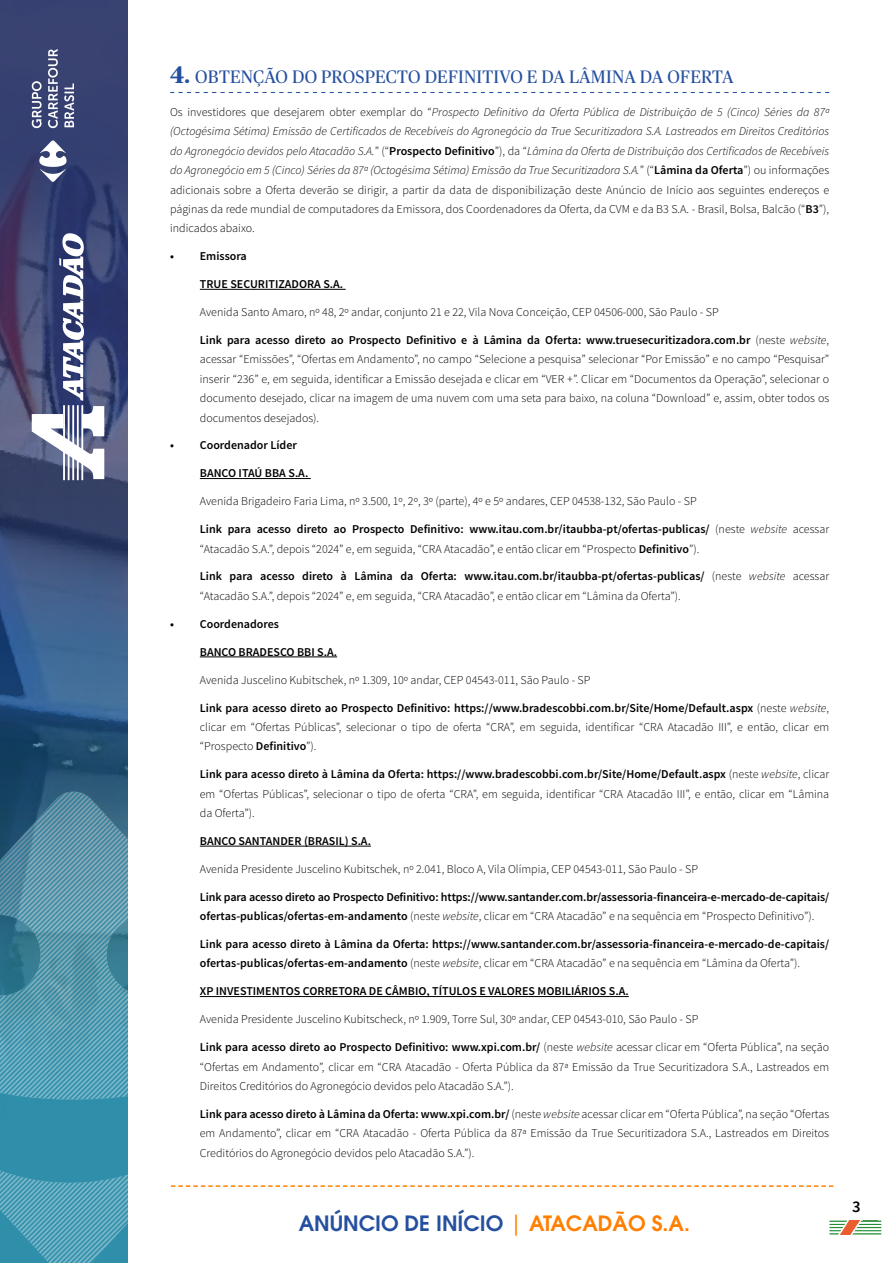
<style>
.page{position:relative;width:893px;height:1263px;background:#fff}
.page>*{position:absolute;margin:0;border:0;box-sizing:border-box;transform-origin:0 0}
.t1{font:600 21px "ITC Avant Garde Pro";color:#254f9f}
.t2{font:18px "Publico";letter-spacing:.015em;color:#254f9f}
.t3{font:300 12px/19.4px "Source Sans Pro";color:#000;text-align:justify}
.t4{font:600 12px/19.4px "Source Sans Pro";color:#000}
.t5{font:italic 300 12px/19.4px "Source Sans Pro";color:#000;text-align:justify}
.s1{font-weight:700;font-size:24px}
.s2{font-style:normal}
.s3{font-weight:600;font-style:normal}
.s4{font-weight:600}
.s5{font-style:italic}
.s6{font-weight:300}
.s7{font-weight:300;font-style:italic}
.s8{font-weight:400;color:#ff7f00}
.s9{color:#ff7f00}
</style>
<div class="page">
<svg style="left:171px;top:1185px;width:662px;height:2px"></svg>
<svg style="left:829px;top:1221px;width:53px;height:14px"></svg>
<img style="left:0;top:0;width:128px;height:792px">
<svg style="left:0;top:792px;width:128px;height:471px;background:#4c93aa"></svg>
<hr style="left:68px;top:405px;width:2px;height:75px;background:#fff">
<hr style="left:72px;top:405px;width:2px;height:75px;background:#fff">
<hr style="left:77px;top:405px;width:2px;height:75px;background:#fff">
<hr style="left:81px;top:405px;width:2px;height:75px;background:#fff">
<hr style="left:63px;top:405px;width:2px;height:75px;background:#fff">
<svg style="left:32px;top:233px;width:72px;height:246px"></svg>
<svg style="left:64px;top:83px;width:10px;height:44px"></svg>
<svg style="left:48px;top:49px;width:10px;height:79px"></svg>
<svg style="left:32px;top:81px;width:10px;height:47px"></svg>
<svg style="left:39px;top:140px;width:28px;height:42px"></svg>
<svg style="left:170px;top:92px;width:659px;height:1px"></svg>
<hr style="left:200px;top:289px;width:146px;height:1px;background:#000">
<hr style="left:200px;top:478px;width:111px;height:1px;background:#000">
<hr style="left:200px;top:657px;width:137px;height:1px;background:#000">
<hr style="left:200px;top:846px;width:171px;height:1px;background:#000">
<hr style="left:200px;top:996px;width:429px;height:1px;background:#000">
<h2 class="t2" style="left:170px;top:67px;width:565px"><span class="s1">4.</span> OBTENÇÃO DO PROSPECTO DEFINITIVO E DA LÂMINA DA OFERTA</h2>
<p class="t5" style="left:170px;top:102px;width:661px"><span class="s2">Os investidores que desejarem obter exemplar do “</span>Prospecto Definitivo da Oferta Pública de Distribuição de 5 (Cinco) Séries da 87ª (Octogésima Sétima) Emissão de Certificados de Recebíveis do Agronegócio da True Securitizadora S.A. Lastreados em Direitos Creditórios do Agronegócio devidos pelo Atacadão S.A.<span class="s2">” (“</span><span class="s3">Prospecto Definitivo</span><span class="s2">”), da “</span>Lâmina da Oferta de Distribuição dos Certificados de Recebíveis do Agronegócio em 5 (Cinco) Séries da 87ª (Octogésima Sétima) Emissão da True Securitizadora S.A.<span class="s2">” (“</span><span class="s3">Lâmina da Oferta</span><span class="s2">”) ou informações adicionais sobre a Oferta deverão se dirigir, a partir da data de disponibilização deste Anúncio de Início aos seguintes endereços e páginas da rede mundial de computadores da Emissora, dos Coordenadores da Oferta, da CVM e da B3 S.A. - Brasil, Bolsa, Balcão (“</span><span class="s3">B3</span><span class="s2">”), indicados abaixo.</span></p>
<p class="t4" style="left:170px;top:247px;width:78px">• Emissora</p>
<p class="t4" style="left:200px;top:275px;width:145px">TRUE SECURITIZADORA S.A.</p>
<p class="t3" style="left:200px;top:302px;width:520px">Avenida Santo Amaro, nº 48, 2º andar, conjunto 21 e 22, Vila Nova Conceição, CEP 04506-000, São Paulo - SP</p>
<p class="t3" style="left:200px;top:330px;width:631px"><span class="s4">Link para acesso direto ao Prospecto Definitivo e à Lâmina da Oferta: www.truesecuritizadora.com.br</span> (neste <span class="s5">website</span>, acessar “Emissões”, “Ofertas em Andamento”, no campo “Selecione a pesquisa” selecionar “Por Emissão” e no campo “Pesquisar” inserir “236” e, em seguida, identificar a Emissão desejada e clicar em “VER +”. Clicar em “Documentos da Operação”, selecionar o documento desejado, clicar na imagem de uma nuvem com uma seta para baixo, na coluna “Download” e, assim, obter todos os documentos desejados).</p>
<p class="t4" style="left:170px;top:436px;width:128px">• Coordenador Líder</p>
<p class="t4" style="left:200px;top:464px;width:110px">BANCO ITAÚ BBA S.A.</p>
<p class="t3" style="left:200px;top:492px;width:498px">Avenida Brigadeiro Faria Lima, nº 3.500, 1º, 2º, 3º (parte), 4º e 5º andares, CEP 04538-132, São Paulo - SP</p>
<p class="t4" style="left:200px;top:520px;width:631px">Link para acesso direto ao Prospecto Definitivo: www.itau.com.br/itaubba-pt/ofertas-publicas/ <span class="s6">(neste</span> <span class="s7">website</span> <span class="s6">acessar “Atacadão S.A.”, depois “2024” e, em seguida, “CRA Atacadão”, e então clicar em “Prospecto</span> Definitivo<span class="s6">”).</span></p>
<p class="t3" style="left:200px;top:567px;width:631px"><span class="s4">Link para acesso direto à Lâmina da Oferta: www.itau.com.br/itaubba-pt/ofertas-publicas/</span> (neste <span class="s5">website</span> acessar “Atacadão S.A.”, depois “2024” e, em seguida, “CRA Atacadão”, e então clicar em “Lâmina da Oferta”).</p>
<p class="t4" style="left:170px;top:614px;width:111px">• Coordenadores</p>
<p class="t4" style="left:200px;top:642px;width:139px">BANCO BRADESCO BBI S.A.</p>
<p class="t3" style="left:200px;top:670px;width:392px">Avenida Juscelino Kubitschek, nº 1.309, 10º andar, CEP 04543-011, São Paulo - SP</p>
<p class="t3" style="left:200px;top:698px;width:631px"><span class="s4">Link para acesso direto ao Prospecto Definitivo: https://www.bradescobbi.com.br/Site/Home/Default.aspx</span> (neste <span class="s5">website</span>, clicar em “Ofertas Públicas”, selecionar o tipo de oferta “CRA”, em seguida, identificar “CRA Atacadão III”, e então, clicar em “Prospecto <span class="s4">Definitivo</span>”).</p>
<p class="t3" style="left:200px;top:765px;width:631px"><span class="s4">Link para acesso direto à Lâmina da Oferta: https://www.bradescobbi.com.br/Site/Home/Default.aspx</span> (neste <span class="s5">website</span>, clicar em “Ofertas Públicas”, selecionar o tipo de oferta “CRA”, em seguida, identificar “CRA Atacadão III”, e então, clicar em “Lâmina da Oferta”).</p>
<p class="t4" style="left:200px;top:832px;width:173px">BANCO SANTANDER (BRASIL) S.A.</p>
<p class="t3" style="left:200px;top:859px;width:500px">Avenida Presidente Juscelino Kubitschek, nº 2.041, Bloco A, Vila Olímpia, CEP 04543-011, São Paulo - SP</p>
<p class="t4" style="left:200px;top:887px;width:631px">Link para acesso direto ao Prospecto Definitivo: https://www.santander.com.br/assessoria-financeira-e-mercado-de-capitais/ ofertas-publicas/ofertas-em-andamento <span class="s6">(neste</span> <span class="s7">website</span><span class="s6">, clicar em “CRA Atacadão” e na sequência em “Prospecto Definitivo”).</span></p>
<p class="t4" style="left:200px;top:935px;width:631px">Link para acesso direto à Lâmina da Oferta: https://www.santander.com.br/assessoria-financeira-e-mercado-de-capitais/ ofertas-publicas/ofertas-em-andamento <span class="s6">(neste</span> <span class="s7">website</span><span class="s6">, clicar em “CRA Atacadão” e na sequência em “Lâmina da Oferta”).</span></p>
<p class="t4" style="left:200px;top:982px;width:430px">XP INVESTIMENTOS CORRETORA DE CÂMBIO, TÍTULOS E VALORES MOBILIÁRIOS S.A.</p>
<p class="t3" style="left:200px;top:1010px;width:500px">Avenida Presidente Juscelino Kubitscheck, nº 1.909, Torre Sul, 30º andar, CEP 04543-010, São Paulo - SP</p>
<p class="t3" style="left:200px;top:1037px;width:631px"><span class="s4">Link para acesso direto ao Prospecto Definitivo: www.xpi.com.br/</span> (neste <span class="s5">website</span> acessar clicar em “Oferta Pública”, na seção “Ofertas em Andamento”, clicar em “CRA Atacadão - Oferta Pública da 87ª Emissão da True Securitizadora S.A., Lastreados em Direitos Creditórios do Agronegócio devidos pelo Atacadão S.A.”).</p>
<p class="t3" style="left:200px;top:1104px;width:631px"><span class="s4">Link para acesso direto à Lâmina da Oferta: www.xpi.com.br/</span> (neste <span class="s5">website</span> acessar clicar em “Oferta Pública”, na seção “Ofertas em Andamento”, clicar em “CRA Atacadão - Oferta Pública da 87ª Emissão da True Securitizadora S.A., Lastreados em Direitos Creditórios do Agronegócio devidos pelo Atacadão S.A.”).</p>
<h1 class="t1" style="left:299px;top:1209px;width:393px">ANÚNCIO DE INÍCIO <span class="s8">|</span> <span class="s9">ATACADÃO S.A.</span></h1>
</div>
